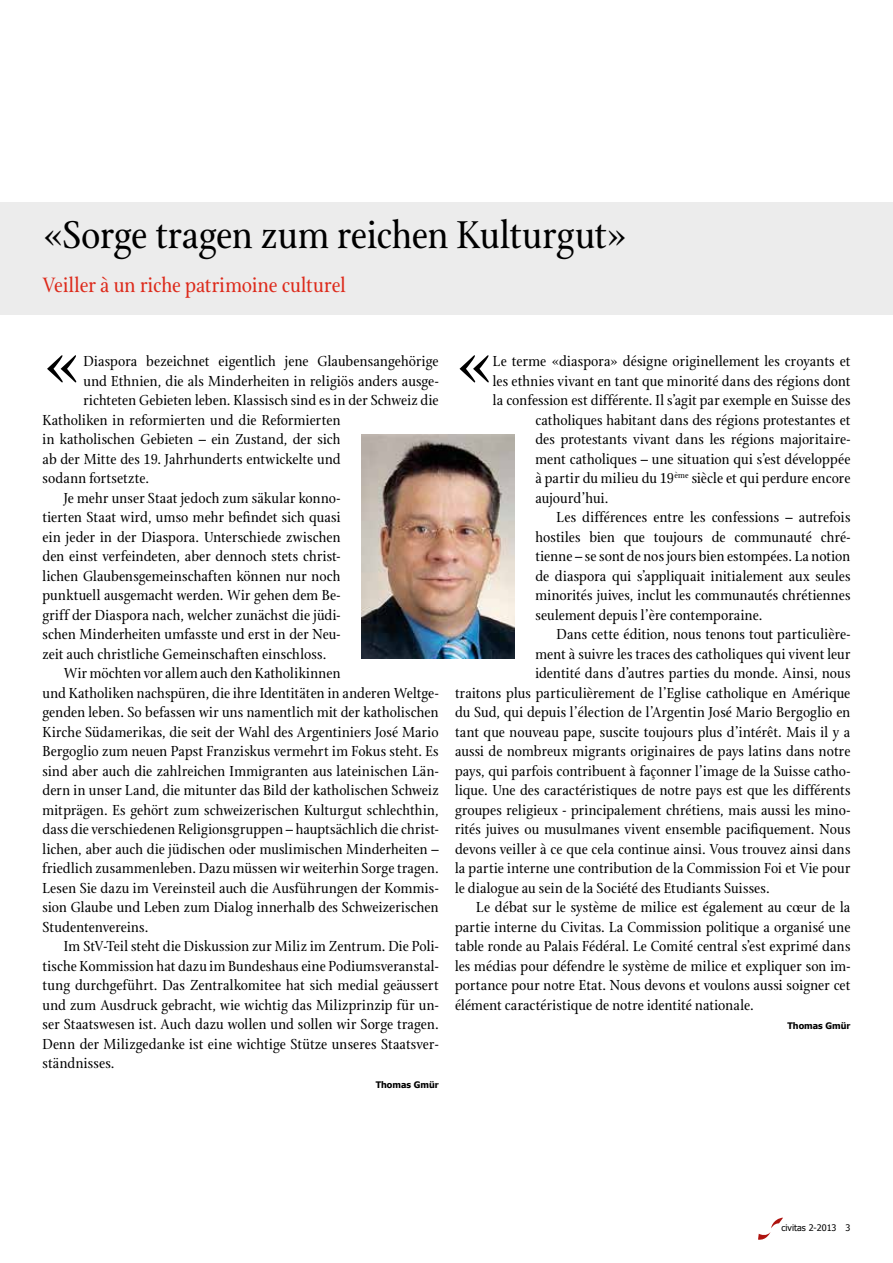
<style>
.page{position:relative;width:893px;height:1263px;background:#fff}
.page>*{position:absolute;margin:0;border:0;box-sizing:border-box;transform-origin:0 0}
.t1{font:76.65px "Stone Print";color:#000}
.t2{font:42px "Stone Print";letter-spacing:-.01em;color:#000}
.t3{font:22.5px "Stone Print";color:#dd2a1b}
.t4{font:15.75px "Stone Print";letter-spacing:.005em;color:#000}
.t5{font:700 9px "Tahoma";color:#000}
.t6{font:9px "Tahoma";color:#000}
</style>
<div class="page">
<svg style="left:758px;top:1218px;width:25px;height:22px"></svg>
<div style="left:0;top:202px;width:893px;height:113px;background:#ececec"></div>
<img style="left:362px;top:435px;width:152px;height:223px">
<h2 class="t2" style="left:43px;top:210px;width:586px">«Sorge tragen zum reichen Kulturgut»</h2>
<h3 class="t3" style="left:43px;top:272px;width:305px">Veiller à un riche patrimoine culturel</h3>
<h1 class="t1" style="left:43px;top:319px;width:40px">«</h1>
<p class="t4" style="left:84px;top:352px;width:357px">Diaspora bezeichnet eigentlich jene Glaubensangehörige</p>
<p class="t4" style="left:84px;top:372px;width:357px">und Ethnien, die als Minderheiten in religiös anders ausge-</p>
<p class="t4" style="left:84px;top:391px;width:357px">richteten Gebieten leben. Klassisch sind es in der Schweiz die</p>
<p class="t4" style="left:43px;top:411px;width:300px">Katholiken in reformierten und die Reformierten</p>
<p class="t4" style="left:43px;top:430px;width:300px">in katholischen Gebieten – ein Zustand, der sich</p>
<p class="t4" style="left:43px;top:450px;width:300px">ab der Mitte des 19. Jahrhunderts entwickelte und</p>
<p class="t4" style="left:43px;top:469px;width:108px">sodann fortsetzte.</p>
<p class="t4" style="left:64px;top:489px;width:278px">Je mehr unser Staat jedoch zum säkular konno-</p>
<p class="t4" style="left:43px;top:508px;width:300px">tierten Staat wird, umso mehr befindet sich quasi</p>
<p class="t4" style="left:43px;top:528px;width:300px">ein jeder in der Diaspora. Unterschiede zwischen</p>
<p class="t4" style="left:43px;top:547px;width:300px">den einst verfeindeten, aber dennoch stets christ-</p>
<p class="t4" style="left:43px;top:567px;width:300px">lichen Glaubensgemeinschaften können nur noch</p>
<p class="t4" style="left:43px;top:586px;width:300px">punktuell ausgemacht werden. Wir gehen dem Be-</p>
<p class="t4" style="left:43px;top:606px;width:300px">griff der Diaspora nach, welcher zunächst die jüdi-</p>
<p class="t4" style="left:43px;top:625px;width:300px">schen Minderheiten umfasste und erst in der Neu-</p>
<p class="t4" style="left:43px;top:645px;width:285px">zeit auch christliche Gemeinschaften einschloss.</p>
<p class="t4" style="left:64px;top:664px;width:278px">Wir möchten vor allem auch den Katholikinnen</p>
<p class="t4" style="left:43px;top:684px;width:398px">und Katholiken nachspüren, die ihre Identitäten in anderen Weltge-</p>
<p class="t4" style="left:43px;top:703px;width:398px">genden leben. So befassen wir uns namentlich mit der katholischen</p>
<p class="t4" style="left:43px;top:723px;width:398px">Kirche Südamerikas, die seit der Wahl des Argentiniers José Mario</p>
<p class="t4" style="left:43px;top:742px;width:398px">Bergoglio zum neuen Papst Franziskus vermehrt im Fokus steht. Es</p>
<p class="t4" style="left:43px;top:762px;width:398px">sind aber auch die zahlreichen Immigranten aus lateinischen Län-</p>
<p class="t4" style="left:43px;top:781px;width:398px">dern in unser Land, die mitunter das Bild der katholischen Schweiz</p>
<p class="t4" style="left:43px;top:801px;width:398px">mitprägen. Es gehört zum schweizerischen Kulturgut schlechthin,</p>
<p class="t4" style="left:43px;top:820px;width:398px">dass die verschiedenen Religionsgruppen – hauptsächlich die christ-</p>
<p class="t4" style="left:43px;top:840px;width:398px">lichen, aber auch die jüdischen oder muslimischen Minderheiten –</p>
<p class="t4" style="left:43px;top:859px;width:398px">friedlich zusammenleben. Dazu müssen wir weiterhin Sorge tragen.</p>
<p class="t4" style="left:43px;top:879px;width:398px">Lesen Sie dazu im Vereinsteil auch die Ausführungen der Kommis-</p>
<p class="t4" style="left:43px;top:898px;width:398px">sion Glaube und Leben zum Dialog innerhalb des Schweizerischen</p>
<p class="t4" style="left:43px;top:918px;width:107px">Studentenvereins.</p>
<p class="t4" style="left:64px;top:937px;width:376px">Im StV-Teil steht die Diskussion zur Miliz im Zentrum. Die Poli-</p>
<p class="t4" style="left:43px;top:957px;width:398px">tische Kommission hat dazu im Bundeshaus eine Podiumsveranstal-</p>
<p class="t4" style="left:43px;top:976px;width:398px">tung durchgeführt. Das Zentralkomitee hat sich medial geäussert</p>
<p class="t4" style="left:43px;top:996px;width:398px">und zum Ausdruck gebracht, wie wichtig das Milizprinzip für un-</p>
<p class="t4" style="left:43px;top:1015px;width:398px">ser Staatswesen ist. Auch dazu wollen und sollen wir Sorge tragen.</p>
<p class="t4" style="left:43px;top:1035px;width:398px">Denn der Milizgedanke ist eine wichtige Stütze unseres Staatsver-</p>
<p class="t4" style="left:43px;top:1054px;width:74px">ständnisses.</p>
<p class="t5" style="left:376px;top:1078px;width:65px">Thomas Gmür</p>
<h1 class="t1" style="left:455px;top:319px;width:40px">«</h1>
<p class="t4" style="left:493px;top:352px;width:359px">Le terme «diaspora» désigne originellement les croyants et</p>
<p class="t4" style="left:493px;top:372px;width:359px">les ethnies vivant en tant que minorité dans des régions dont</p>
<p class="t4" style="left:493px;top:391px;width:359px">la confession est différente. Il s’agit par exemple en Suisse des</p>
<p class="t4" style="left:535px;top:411px;width:317px">catholiques habitant dans des régions protestantes et</p>
<p class="t4" style="left:535px;top:430px;width:317px">des protestants vivant dans les régions majoritaire-</p>
<p class="t4" style="left:535px;top:450px;width:317px">ment catholiques – une situation qui s’est développée</p>
<p class="t4" style="left:535px;top:469px;width:317px">à partir du milieu du 19<sup>ème</sup> siècle et qui perdure encore</p>
<p class="t4" style="left:535px;top:489px;width:75px">aujourd’hui.</p>
<p class="t4" style="left:557px;top:508px;width:295px">Les différences entre les confessions – autrefois</p>
<p class="t4" style="left:535px;top:528px;width:317px">hostiles bien que toujours de communauté chré-</p>
<p class="t4" style="left:535px;top:547px;width:317px">tienne – se sont de nos jours bien estompées. La notion</p>
<p class="t4" style="left:535px;top:567px;width:317px">de diaspora qui s’appliquait initialement aux seules</p>
<p class="t4" style="left:535px;top:586px;width:317px">minorités juives, inclut les communautés chrétiennes</p>
<p class="t4" style="left:535px;top:606px;width:229px">seulement depuis l’ère contemporaine.</p>
<p class="t4" style="left:557px;top:625px;width:295px">Dans cette édition, nous tenons tout particulière-</p>
<p class="t4" style="left:535px;top:645px;width:317px">ment à suivre les traces des catholiques qui vivent leur</p>
<p class="t4" style="left:535px;top:664px;width:317px">identité dans d’autres parties du monde. Ainsi, nous</p>
<p class="t4" style="left:455px;top:684px;width:397px">traitons plus particulièrement de l’Eglise catholique en Amérique</p>
<p class="t4" style="left:455px;top:703px;width:397px">du Sud, qui depuis l’élection de l’Argentin José Mario Bergoglio en</p>
<p class="t4" style="left:455px;top:723px;width:397px">tant que nouveau pape, suscite toujours plus d’intérêt. Mais il y a</p>
<p class="t4" style="left:455px;top:742px;width:397px">aussi de nombreux migrants originaires de pays latins dans notre</p>
<p class="t4" style="left:455px;top:762px;width:397px">pays, qui parfois contribuent à façonner l’image de la Suisse catho-</p>
<p class="t4" style="left:455px;top:781px;width:397px">lique. Une des caractéristiques de notre pays est que les différents</p>
<p class="t4" style="left:455px;top:801px;width:397px">groupes religieux - principalement chrétiens, mais aussi les mino-</p>
<p class="t4" style="left:455px;top:820px;width:397px">rités juives ou musulmanes vivent ensemble pacifiquement. Nous</p>
<p class="t4" style="left:455px;top:840px;width:397px">devons veiller à ce que cela continue ainsi. Vous trouvez ainsi dans</p>
<p class="t4" style="left:455px;top:859px;width:397px">la partie interne une contribution de la Commission Foi et Vie pour</p>
<p class="t4" style="left:455px;top:879px;width:316px">le dialogue au sein de la Société des Etudiants Suisses.</p>
<p class="t4" style="left:476px;top:898px;width:376px">Le débat sur le système de milice est également au cœur de la</p>
<p class="t4" style="left:455px;top:918px;width:397px">partie interne du Civitas. La Commission politique a organisé une</p>
<p class="t4" style="left:455px;top:937px;width:397px">table ronde au Palais Fédéral. Le Comité central s’est exprimé dans</p>
<p class="t4" style="left:455px;top:957px;width:397px">les médias pour défendre le système de milice et expliquer son im-</p>
<p class="t4" style="left:455px;top:976px;width:397px">portance pour notre Etat. Nous devons et voulons aussi soigner cet</p>
<p class="t4" style="left:455px;top:996px;width:300px">élément caractéristique de notre identité nationale.</p>
<p class="t5" style="left:787px;top:1019px;width:65px">Thomas Gmür</p>
<p class="t6" style="left:781px;top:1222px;width:71px">civitas 2-2013 3</p>
</div>
